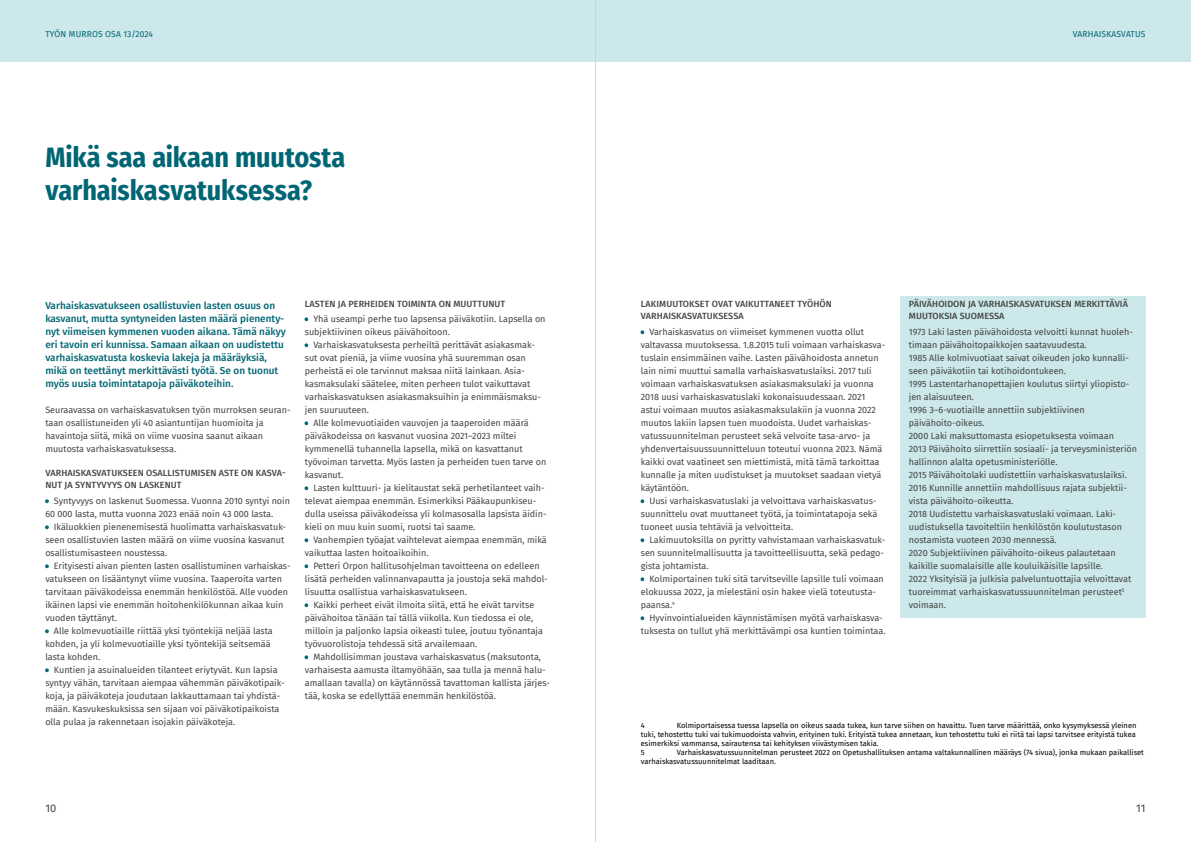
<style>
.page{position:relative;width:1191px;height:842px;background:#fff}
.page>*{position:absolute;margin:0;border:0;box-sizing:border-box;transform-origin:0 0}
.Otsikko_H1{font:700 28px/33px "Fira Sans Condensed";color:#006674}
.t1{font:11px "Fira Sans";color:#444}
.Ingressi{font:500 10px/13px "Fira Sans";color:#006674}
.Leipis_lista{font:9px/13px "Fira Sans";color:#444}
.Leipis_eka{font:9px/13px "Fira Sans";color:#444}
.Väliotsikko_H2{font:500 9px/12px "Fira Sans";letter-spacing:.01em;color:#444}
.t2{font:8.5px "Fira Sans";letter-spacing:.02em;color:#006674}
.Peruskappale_alaviitteet{font:7.5px/9px "Fira Sans";color:#000;text-align:justify}
.s1{font-weight:800;color:#006674}
</style>
<div class="page">
<div style="left:0;top:0;width:595px;height:62px;background:#cce8ea"></div>
<div style="left:595px;top:0;width:596px;height:62px;background:#cce8ea"></div>
<div style="left:900px;top:296px;width:245px;height:322px;background:#cce8ea"></div>
<hr style="left:595px;top:0;width:1px;height:842px;background:#d4d4d4">
<p class="t2" style="left:45px;top:28px;width:109px">TYÖN MURROS OSA 13/2024</p>
<p class="t2" style="left:1072px;top:28px;width:74px">VARHAISKASVATUS</p>
<h1 class="Otsikko_H1" style="left:45px;top:138px;width:301px">Mikä saa aikaan muutosta varhaiskasvatuksessa?</h1>
<p class="Ingressi" style="left:45px;top:299px;width:242px">Varhaiskasvatukseen osallistuvien lasten osuus on kasvanut, mutta syntyneiden lasten määrä pienenty&shy;nyt viimeisen kymmenen vuoden aikana. Tämä näkyy eri tavoin eri kunnissa. Samaan aikaan on uudistettu varhaiskasvatusta koskevia lakeja ja määräyksiä, mikä on teettänyt merkittävästi työtä. Se on tuonut myös uusia toimintatapoja päiväkoteihin.</p>
<p class="Leipis_eka" style="left:45px;top:403px;width:247px">Seuraavassa on varhaiskasvatuksen työn murroksen seuran&shy;taan osallistuneiden yli 40 asiantuntijan huomioita ja havaintoja siitä, mikä on viime vuosina saanut aikaan muutosta varhaiskasvatuksessa.</p>
<h2 class="Väliotsikko_H2" style="left:45px;top:467px;width:242px">VARHAISKASVATUKSEEN OSALLISTUMISEN ASTE ON KASVA-<br>NUT JA SYNTYVYYS ON LASKENUT</h2>
<p class="Leipis_lista" style="left:45px;top:494px;width:246px"><span class="s1">•</span> Syntyvyys on laskenut Suomessa. Vuonna 2010 syntyi noin<br>60 000 lasta, mutta vuonna 2023 enää noin 43 000 lasta.</p>
<p class="Leipis_lista" style="left:45px;top:520px;width:242px"><span class="s1">•</span> Ikäluokkien pienenemisestä huolimatta varhaiskasvatuk&shy;seen osallistuvien lasten määrä on viime vuosina kasvanut osallistumisasteen noustessa.</p>
<p class="Leipis_lista" style="left:45px;top:559px;width:247px"><span class="s1">•</span> Erityisesti aivan pienten lasten osallistuminen varhaiskas&shy;vatukseen on lisääntynyt viime vuosina. Taaperoita varten tarvitaan päiväkodeissa enemmän henkilöstöä. Alle vuoden ikäinen lapsi vie enemmän hoitohenkilökunnan aikaa kuin vuoden täyttänyt.</p>
<p class="Leipis_lista" style="left:45px;top:624px;width:229px"><span class="s1">•</span> Alle kolmevuotiaille riittää yksi työntekijä neljää lasta kohden, ja yli kolmevuotiaille yksi työntekijä seitsemää lasta kohden.</p>
<p class="Leipis_lista" style="left:45px;top:663px;width:241px"><span class="s1">•</span> Kuntien ja asuinalueiden tilanteet eriytyvät. Kun lapsia syntyy vähän, tarvitaan aiempaa vähemmän päiväkotipaik&shy;koja, ja päiväkoteja joudutaan lakkauttamaan tai yhdistä&shy;mään. Kasvukeskuksissa sen sijaan voi päiväkotipaikoista olla pulaa ja rakennetaan isojakin päiväkoteja.</p>
<h2 class="Väliotsikko_H2" style="left:305px;top:298px;width:202px">LASTEN JA PERHEIDEN TOIMINTA ON MUUTTUNUT</h2>
<p class="Leipis_lista" style="left:305px;top:312px;width:242px"><span class="s1">•</span> Yhä useampi perhe tuo lapsensa päiväkotiin. Lapsella on subjektiivinen oikeus päivähoitoon.</p>
<p class="Leipis_lista" style="left:305px;top:338px;width:238px"><span class="s1">•</span> Varhaiskasvatuksesta perheiltä perittävät asiakasmak&shy;sut ovat pieniä, ja viime vuosina yhä suuremman osan perheistä ei ole tarvinnut maksaa niitä lainkaan. Asia&shy;kasmaksulaki säätelee, miten perheen tulot vaikuttavat varhaiskasvatuksen asiakasmaksuihin ja enimmäismaksu&shy;jen suuruuteen.</p>
<p class="Leipis_lista" style="left:305px;top:416px;width:243px"><span class="s1">•</span> Alle kolmevuotiaiden vauvojen ja taaperoiden määrä päiväkodeissa on kasvanut vuosina 2021–2023 miltei kymmenellä tuhannella lapsella, mikä on kasvattanut työvoiman tarvetta. Myös lasten ja perheiden tuen tarve on kasvanut.</p>
<p class="Leipis_lista" style="left:305px;top:481px;width:243px"><span class="s1">•</span> Lasten kulttuuri- ja kielitaustat sekä perhetilanteet vaih&shy;televat aiempaa enemmän. Esimerkiksi Pääkaupunkiseu&shy;dulla useissa päiväkodeissa yli kolmasosalla lapsista äidin&shy;kieli on muu kuin suomi, ruotsi tai saame.</p>
<p class="Leipis_lista" style="left:305px;top:533px;width:243px"><span class="s1">•</span> Vanhempien työajat vaihtelevat aiempaa enemmän, mikä vaikuttaa lasten hoitoaikoihin.</p>
<p class="Leipis_lista" style="left:305px;top:559px;width:244px"><span class="s1">•</span> Petteri Orpon hallitusohjelman tavoitteena on edelleen lisätä perheiden valinnanvapautta ja joustoja sekä mahdol&shy;lisuutta osallistua varhaiskasvatukseen.</p>
<p class="Leipis_lista" style="left:305px;top:598px;width:239px"><span class="s1">•</span> Kaikki perheet eivät ilmoita siitä, että he eivät tarvitse päivähoitoa tänään tai tällä viikolla. Kun tiedossa ei ole, milloin ja paljonko lapsia oikeasti tulee, joutuu työnantaja työvuorolistoja tehdessä sitä arvailemaan.</p>
<p class="Leipis_lista" style="left:305px;top:650px;width:247px"><span class="s1">•</span> Mahdollisimman joustava varhaiskasvatus (maksutonta, varhaisesta aamusta iltamyöhään, saa tulla ja mennä halu&shy;amallaan tavalla) on käytännössä tavattoman kallista järjes&shy;tää, koska se edellyttää enemmän henkilöstöä.</p>
<h2 class="Väliotsikko_H2" style="left:641px;top:298px;width:193px">LAKIMUUTOKSET OVAT VAIKUTTANEET TYÖHÖN<br>VARHAISKASVATUKSESSA</h2>
<p class="Leipis_lista" style="left:641px;top:325px;width:246px"><span class="s1">•</span> Varhaiskasvatus on viimeiset kymmenen vuotta ollut valtavassa muutoksessa. 1.8.2015 tuli voimaan varhaiskasva&shy;tuslain ensimmäinen vaihe. Lasten päivähoidosta annetun lain nimi muuttui samalla varhaiskasvatuslaiksi. 2017 tuli voimaan varhaiskasvatuksen asiakasmaksulaki ja vuonna 2018 uusi varhaiskasvatuslaki kokonaisuudessaan. 2021 astui voimaan muutos asiakasmaksulakiin ja vuonna 2022 muutos lakiin lapsen tuen muodoista. Uudet varhaiskas&shy;vatussuunnitelman perusteet sekä velvoite tasa-arvo- ja yhdenvertaisuussuunnitteluun toteutui vuonna 2023. Nämä kaikki ovat vaatineet sen miettimistä, mitä tämä tarkoittaa kunnalle ja miten uudistukset ja muutokset saadaan vietyä käytäntöön.</p>
<p class="Leipis_lista" style="left:641px;top:494px;width:238px;text-align:justify"><span class="s1">•</span> Uusi varhaiskasvatuslaki ja velvoittava varhaiskasvatus&shy;suunnittelu ovat muuttaneet työtä, ja toimintatapoja sekä tuoneet uusia tehtäviä ja velvoitteita.</p>
<p class="Leipis_lista" style="left:641px;top:533px;width:246px"><span class="s1">•</span> Lakimuutoksilla on pyritty vahvistamaan varhaiskasvatuk&shy;sen suunnitelmallisuutta ja tavoitteellisuutta, sekä pedago&shy;gista johtamista.</p>
<p class="Leipis_lista" style="left:641px;top:572px;width:244px"><span class="s1">•</span> Kolmiportainen tuki sitä tarvitseville lapsille tuli voimaan elokuussa 2022, ja mielestäni osin hakee vielä toteutusta&shy;paansa.<sup>4</sup></p>
<p class="Leipis_lista" style="left:641px;top:611px;width:246px"><span class="s1">•</span> Hyvinvointialueiden käynnistämisen myötä varhaiskasva&shy;tuksesta on tullut yhä merkittävämpi osa kuntien toimintaa.</p>
<h2 class="Väliotsikko_H2" style="left:909px;top:298px;width:220px">PÄIVÄHOIDON JA VARHAISKASVATUKSEN MERKITTÄVIÄ<br>MUUTOKSIA SUOMESSA</h2>
<p class="Leipis_eka" style="left:909px;top:325px;width:226px">1973 Laki lasten päivähoidosta velvoitti kunnat huoleh&shy;timaan päivähoitopaikkojen saatavuudesta.</p>
<p class="Leipis_eka" style="left:909px;top:351px;width:222px">1985 Alle kolmivuotiaat saivat oikeuden joko kunnalli&shy;seen päiväkotiin tai kotihoidontukeen.</p>
<p class="Leipis_eka" style="left:909px;top:377px;width:222px">1995 Lastentarhanopettajien koulutus siirtyi yliopisto&shy;jen alaisuuteen.</p>
<p class="Leipis_eka" style="left:909px;top:403px;width:177px">1996 3–6-vuotiaille annettiin subjektiivinen päivähoito-oikeus.</p>
<p class="Leipis_eka" style="left:909px;top:429px;width:207px">2000 Laki maksuttomasta esiopetuksesta voimaan</p>
<p class="Leipis_eka" style="left:909px;top:442px;width:230px">2013 Päivähoito siirrettiin sosiaali- ja terveysministeriön hallinnon alalta opetusministeriölle.</p>
<p class="Leipis_eka" style="left:909px;top:468px;width:219px">2015 Päivähoitolaki uudistettiin varhaiskasvatuslaiksi.</p>
<p class="Leipis_eka" style="left:909px;top:481px;width:220px">2016 Kunnille annettiin mahdollisuus rajata subjektii&shy;vista päivähoito-oikeutta.</p>
<p class="Leipis_eka" style="left:909px;top:507px;width:215px">2018 Uudistettu varhaiskasvatuslaki voimaan. Laki&shy;uudistuksella tavoiteltiin henkilöstön koulutustason nostamista vuoteen 2030 mennessä.</p>
<p class="Leipis_eka" style="left:909px;top:546px;width:208px">2020 Subjektiivinen päivähoito-oikeus palautetaan kaikille suomalaisille alle kouluikäisille lapsille.</p>
<p class="Leipis_eka" style="left:909px;top:572px;width:224px">2022 Yksityisiä ja julkisia palveluntuottajia velvoittavat tuoreimmat varhaiskasvatussuunnitelman perusteet<sup>5 </sup>voimaan.</p>
<p class="Peruskappale_alaviitteet" style="left:641px;top:721px;width:497px;text-indent:36px">Kolmiportaisessa tuessa lapsella on oikeus saada tukea, kun tarve siihen on havaittu. Tuen tarve määrittää, onko kysymyksessä yleinen tuki, tehostettu tuki vai tukimuodoista vahvin, erityinen tuki. Erityistä tukea annetaan, kun tehostettu tuki ei riitä tai lapsi tarvitsee erityistä tukea esimerkiksi vammansa, sairautensa tai kehityksen viivästymisen takia.</p>
<p class="Peruskappale_alaviitteet" style="left:641px;top:748px;width:5px">5</p>
<p class="Peruskappale_alaviitteet" style="left:641px;top:721px;width:5px">4</p>
<p class="Peruskappale_alaviitteet" style="left:641px;top:748px;width:504px;text-indent:36px">Varhaiskasvatussuunnitelman perusteet 2022 on Opetushallituksen antama valtakunnallinen määräys (74 sivua), jonka mukaan paikalliset varhaiskasvatussuunnitelmat laaditaan.</p>
<p class="t1" style="left:45px;top:800px;width:12px">10</p>
<p class="t1" style="left:1136px;top:800px;width:11px">11</p>
</div>
